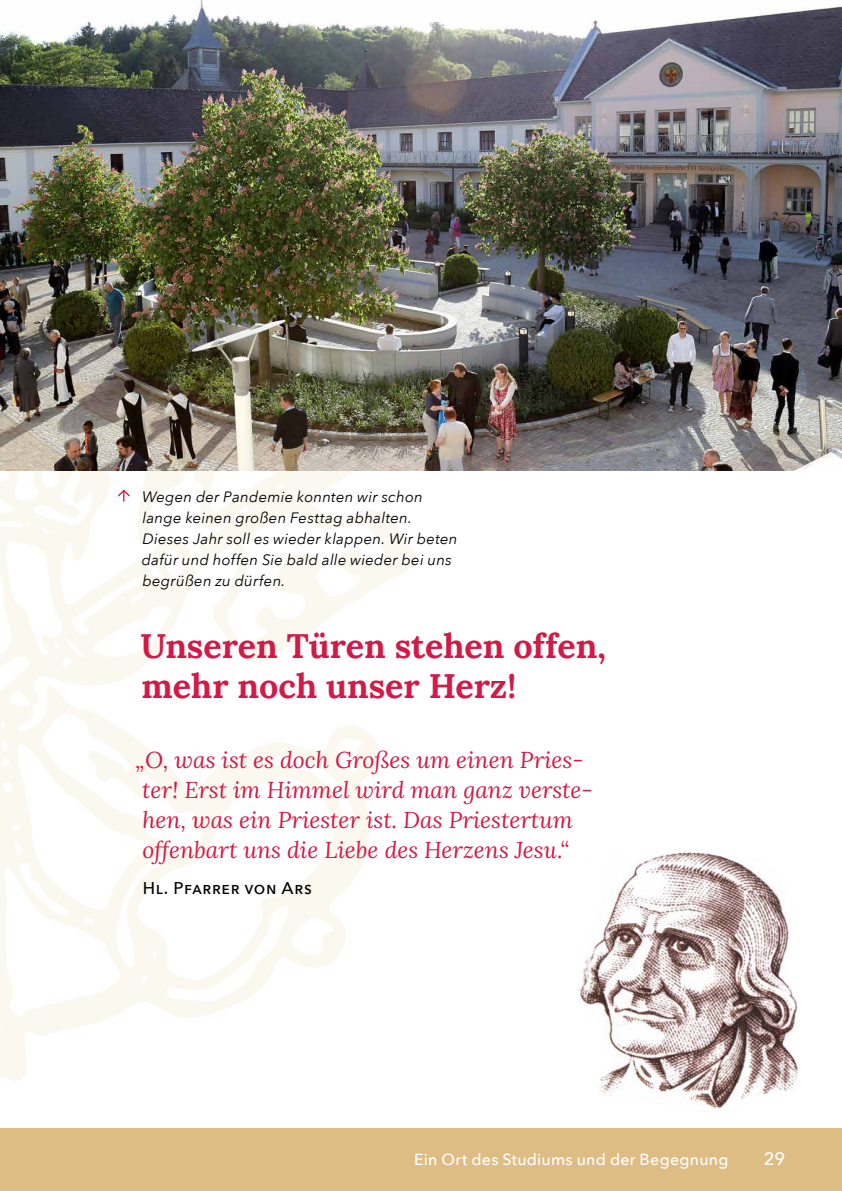
<style>
.page{position:relative;width:842px;height:1191px;background:#fff}
.page>*{position:absolute;margin:0;border:0;box-sizing:border-box;transform-origin:0 0}
.t1{font:700 34px/40px "Lora";color:#d21a47}
.t2{font:italic 23px/30px "Lora";color:#d21a47}
.t3{font:500 18px "Avenir Next";color:#fff}
.t4{font:500 17px "Avenir Next";letter-spacing:.045em;color:#000}
.t5{font:500 16px "Avenir Next";letter-spacing:.015em;color:#fff}
.t6{font:italic 15px/21px "Avenir Next";letter-spacing:.015em;color:#000}
</style>
<div class="page">
<div style="left:0;top:1128px;width:842px;height:63px;background:#ddbd83"></div>
<svg style="left:0;top:471px;width:415px;height:610px"></svg>
<svg style="left:117px;top:488px;width:14px;height:13px"></svg>
<img style="left:0;top:0;width:842px;height:471px">
<img style="left:578px;top:851px;width:220px;height:258px">
<p class="t6" style="left:142px;top:485px;width:317px">Wegen der Pandemie konnten wir schon lange keinen großen Festtag abhalten.<br>Dieses Jahr soll es wieder klappen. Wir beten dafür und hoffen Sie bald alle wieder bei uns begrüßen zu dürfen.</p>
<h1 class="t1" style="left:140px;top:624px;width:467px">Unseren Türen stehen offen, mehr noch unser Herz!</h1>
<h2 class="t2" style="left:136px;top:744px;width:459px">„O, was ist es doch Großes um einen Pries&shy;ter! Erst im Himmel wird man ganz verste&shy;hen, was ein Priester ist. Das Priestertum offenbart uns die Liebe des Herzens Jesu.“</h2>
<p class="t4" style="left:143px;top:873px;width:171px">Hl. Pfarrer von Ars</p>
<p class="t5" style="left:414px;top:1145px;width:316px">Ein Ort des Studiums und der Begegnung</p>
<p class="t3" style="left:764px;top:1143px;width:23px">29</p>
</div>
